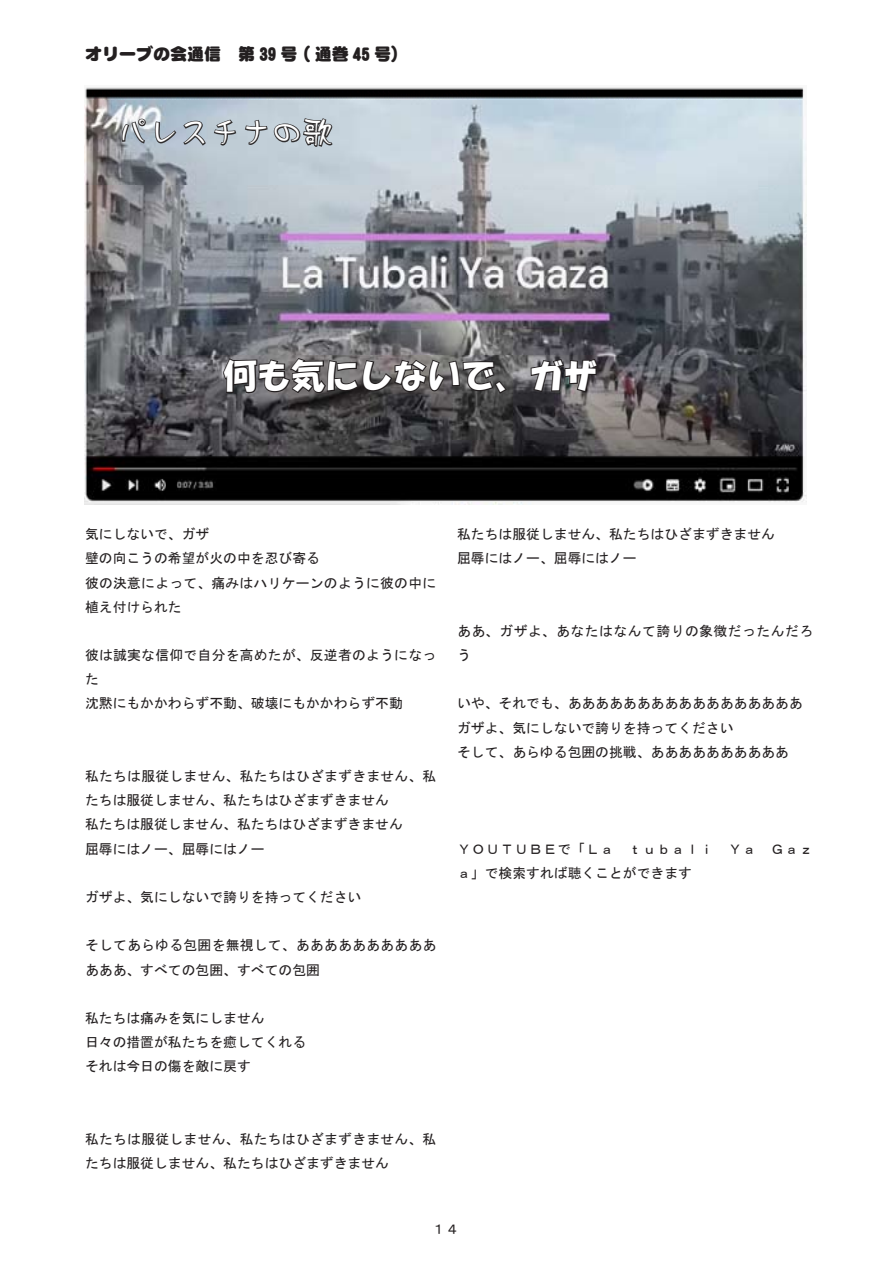
<style>
.page{position:relative;width:893px;height:1263px;background:#fff}
.page>*{position:absolute;margin:0;border:0;box-sizing:border-box;transform-origin:0 0}
.t1{font:34.05px "HGS Soei Kakupoptai";color:#fff}
.t2{font:30.9px "DF Ru Lei A W5 WIN RKSJ H";color:#fff}
.t3{font:16.95px "DF Maru Gothic UB WIN RKSJ H";color:#231f20}
.t4{font:13.8px/24.2px "MS Gothic";color:#231f20}
.t5{font:13.8px/24.2px "MS Gothic";letter-spacing:.02em;color:#231f20}
.t6{font:13.8px/24.2px "MS Gothic";letter-spacing:.04em;color:#231f20}
.t7{font:13.8px/24.2px "MS Gothic";letter-spacing:.035em;color:#231f20}
</style>
<div class="page">
<img style="left:84px;top:87px;width:722px;height:418px">
<svg style="left:121px;top:118px;width:26px;height:27px"></svg>
<svg style="left:154px;top:118px;width:84px;height:29px;background:#97a1ab"></svg>
<svg style="left:244px;top:117px;width:90px;height:31px;background:#8c949a"></svg>
<svg style="left:222px;top:357px;width:286px;height:38px;background:#535051"></svg>
<svg style="left:529px;top:351px;width:70px;height:43px;background:#575559"></svg>
<p class="t3" style="left:85px;top:45px;width:325px">オリーブの会通信　第 39 号 ( 通巻 45 号(</p>
<h2 class="t2" style="left:117px;top:117px;width:217px">パレスチナの歌</h2>
<h1 class="t1" style="left:223px;top:359px;width:376px">何も気にしないで、ガザ</h1>
<p class="t4" style="left:85px;top:522px;width:353px">気にしないで、ガザ<br>壁の向こうの希望が火の中を忍び寄る<br>彼の決意によって、痛みはハリケーンのように彼の中に植え付けられた</p>
<p class="t5" style="left:85px;top:643px;width:353px">彼は誠実な信仰で自分を高めたが、反逆者のようになった<br>沈黙にもかかわらず不動、破壊にもかかわらず不動</p>
<p class="t4" style="left:85px;top:764px;width:353px">私たちは服従しません、私たちはひざまずきません、私たちは服従しません、私たちはひざまずきません<br>私たちは服従しません、私たちはひざまずきません<br>屈辱にはノー、屈辱にはノー</p>
<p class="t4" style="left:85px;top:885px;width:278px">ガザよ、気にしないで誇りを持ってください</p>
<p class="t5" style="left:85px;top:933px;width:353px">そしてあらゆる包囲を無視して、あああああああああああああ、すべての包囲、すべての包囲</p>
<p class="t4" style="left:85px;top:1006px;width:223px">私たちは痛みを気にしません<br>日々の措置が私たちを癒してくれるそれは今日の傷を敵に戻す</p>
<p class="t4" style="left:457px;top:522px;width:319px">私たちは服従しません、私たちはひざまずきません屈辱にはノー、屈辱にはノー</p>
<p class="t7" style="left:457px;top:619px;width:358px">ああ、ガザよ、あなたはなんて誇りの象徴だったんだろう</p>
<p class="t4" style="left:457px;top:691px;width:347px">いや、それでも、あああああああああああああああああガザよ、気にしないで誇りを持ってください<br>そして、あらゆる包囲の挑戦、ああああああああああ</p>
<p class="t6" style="left:457px;top:836px;width:357px">ＹＯＵＴＵＢＥで「Ｌａ　ｔｕｂａｌｉ　Ｙａ　Ｇａｚａ」で検索すれば聴くことができます</p>
<p class="t5" style="left:85px;top:1127px;width:353px">私たちは服従しません、私たちはひざまずきません、私たちは服従しません、私たちはひざまずきません</p>
<p class="t4" style="left:432px;top:1217px;width:29px">１４</p>
</div>
